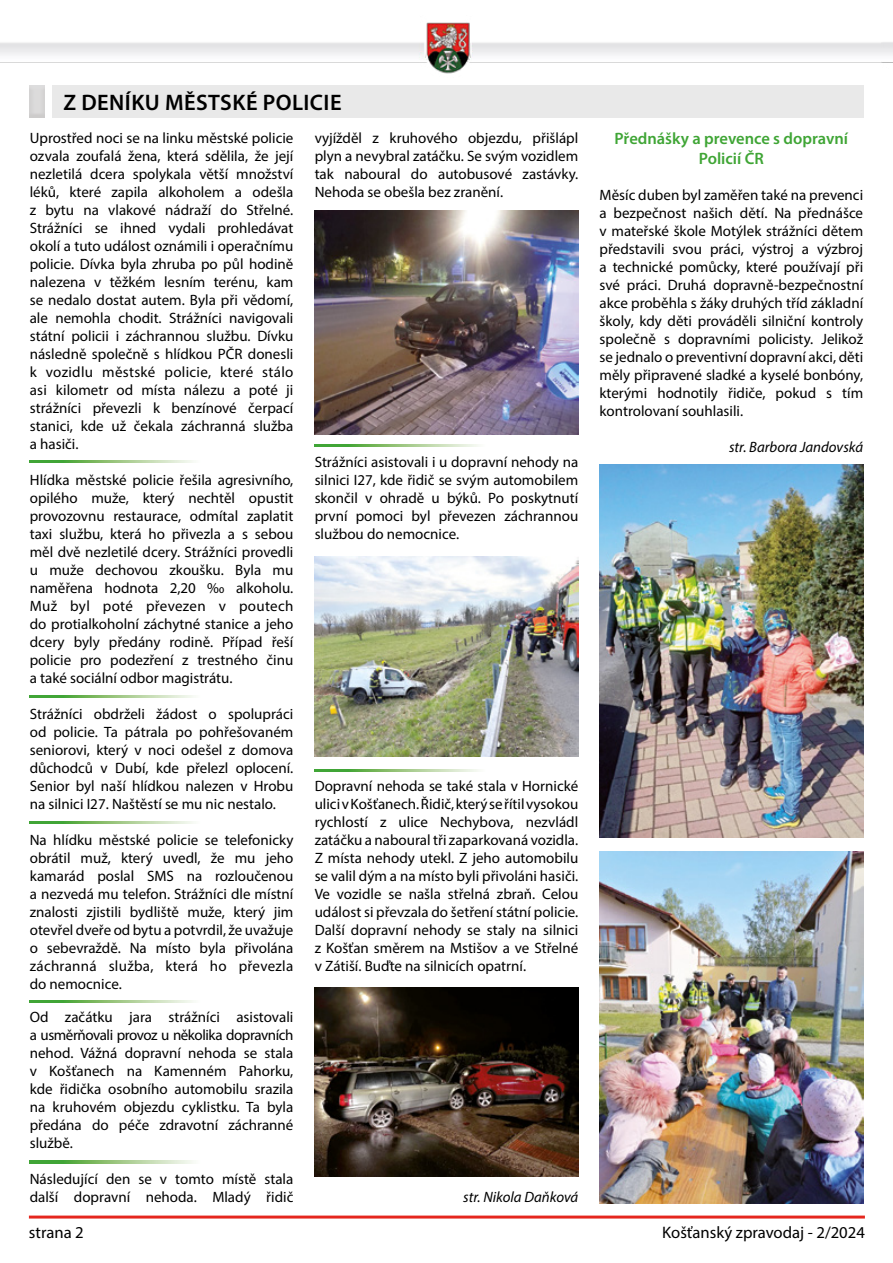
<style>
.page{position:relative;width:893px;height:1263px;background:#fff}
.page>*{position:absolute;margin:0;border:0;box-sizing:border-box;transform-origin:0 0}
.t1{font:600 22.5px "Myriad Pro";letter-spacing:.02em;color:#000}
.t2{font:16.65px "Myriad Pro";color:#000}
.t3{font:600 16.5px/19.8px "Myriad Pro";color:#3fa535;text-align:center}
.t4{font:15px/18px "Myriad Pro";color:#000;text-align:justify}
.t5{font:italic 15px "Myriad Pro";color:#000}
</style>
<div class="page">
<img style="left:0;top:22px;width:893px;height:1197px">
<hr style="left:29px;top:1215px;width:836px;height:3px;background:#e5271e">
<svg style="left:30px;top:461px;width:263px;height:2px"></svg>
<svg style="left:30px;top:695px;width:263px;height:3px"></svg>
<svg style="left:30px;top:821px;width:263px;height:3px"></svg>
<svg style="left:30px;top:1000px;width:263px;height:2px"></svg>
<svg style="left:30px;top:1161px;width:263px;height:2px"></svg>
<svg style="left:315px;top:445px;width:263px;height:2px"></svg>
<div style="left:52px;top:85px;width:811px;height:32px;background:#e9e9e9"></div>
<img style="left:30px;top:85px;width:15px;height:32px">
<img style="left:315px;top:988px;width:263px;height:188px">
<img style="left:315px;top:210px;width:263px;height:224px">
<img style="left:315px;top:556px;width:263px;height:200px">
<img style="left:599px;top:852px;width:264px;height:351px">
<img style="left:599px;top:465px;width:264px;height:372px">
<svg style="left:315px;top:769px;width:263px;height:3px"></svg>
<h1 class="t1" style="left:64px;top:88px;width:279px">Z DENÍKU MĚSTSKÉ POLICIE</h1>
<p class="t4" style="left:315px;top:129px;width:265px">vyjížděl z kruhového objezdu, přišlápl plyn a nevybral zatáčku. Se svým vozidlem tak naboural do autobusové zastávky.<br>Nehoda se obešla bez zranění.</p>
<p class="t4" style="left:30px;top:129px;width:265px">Uprostřed noci se na linku městské policie ozvala zoufalá žena, která sdělila, že její nezletilá dcera spolykala větší množství léků, které zapila alkoholem a odešla z bytu na vlakové nádraží do Střelné.<br>Strážníci se ihned vydali prohledávat okolí a tuto událost oznámili i operačnímu policie. Dívka byla zhruba po půl hodině nalezena v těžkém lesním terénu, kam se nedalo dostat autem. Byla při vědomí, ale nemohla chodit. Strážníci navigovali státní policii i záchrannou službu. Dívku následně společně s hlídkou PČR donesli k vozidlu městské policie, které stálo asi kilometr od místa nálezu a poté ji strážníci převezli k benzínové čerpací stanici, kde už čekala záchranná služba a hasiči.</p>
<p class="t4" style="left:30px;top:471px;width:265px">Hlídka městské policie řešila agresivního, opilého muže, který nechtěl opustit provozovnu restaurace, odmítal zaplatit taxi službu, která ho přivezla a s sebou měl dvě nezletilé dcery. Strážníci provedli u muže dechovou zkoušku. Byla mu naměřena hodnota 2,20 ‰ alkoholu.<br>Muž byl poté převezen v poutech do protialkoholní záchytné stanice a jeho dcery byly předány rodině. Případ řeší policie pro podezření z trestného činu a také sociální odbor magistrátu.</p>
<p class="t4" style="left:30px;top:705px;width:265px">Strážníci obdrželi žádost o spolupráci od policie. Ta pátrala po pohřešovaném seniorovi, který v noci odešel z domova důchodců v Dubí, kde přelezl oplocení.<br>Senior byl naší hlídkou nalezen v Hrobu na silnici I27. Naštěstí se mu nic nestalo.</p>
<p class="t4" style="left:30px;top:831px;width:265px">Na hlídku městské policie se telefonicky obrátil muž, který uvedl, že mu jeho kamarád poslal SMS na rozloučenou a nezvedá mu telefon. Strážníci dle místní znalosti zjistili bydliště muže, který jim otevřel dveře od bytu a potvrdil, že uvažuje o sebevraždě. Na místo byla přivolána záchranná služba, která ho převezla do nemocnice.</p>
<p class="t4" style="left:30px;top:1008px;width:265px">Od začátku jara strážníci asistovali a usměrňovali provoz u několika dopravních nehod. Vážná dopravní nehoda se stala v Košťanech na Kamenném Pahorku, kde řidička osobního automobilu srazila na kruhovém objezdu cyklistku. Ta byla předána do péče zdravotní záchranné službě.</p>
<p class="t4" style="left:30px;top:1170px;width:265px">Následující den se v tomto místě stala další dopravní nehoda. Mladý řidič</p>
<p class="t4" style="left:315px;top:453px;width:265px">Strážníci asistovali i u dopravní nehody na silnici I27, kde řidič se svým automobilem skončil v ohradě u býků. Po poskytnutí první pomoci byl převezen záchrannou službou do nemocnice.</p>
<p class="t4" style="left:315px;top:777px;width:265px">Dopravní nehoda se také stala v Hornické ulici v Košťanech. Řidič, který se řítil vysokou rychlostí z ulice Nechybova, nezvládl zatáčku a naboural tři zaparkovaná vozidla.<br>Z místa nehody utekl. Z jeho automobilu se valil dým a na místo byli přivoláni hasiči.<br>Ve vozidle se našla střelná zbraň. Celou událost si převzala do šetření státní policie.<br>Další dopravní nehody se staly na silnici z Košťan směrem na Mstišov a ve Střelné v Zátiší. Buďte na silnicích opatrní.</p>
<p class="t5" style="left:463px;top:1188px;width:117px">str. Nikola Daňková</p>
<p class="t3" style="left:615px;top:129px;width:235px">Přednášky a prevence s dopravní<br>Policií ČR</p>
<p class="t4" style="left:599px;top:186px;width:265px">Měsíc duben byl zaměřen také na prevenci a bezpečnost našich dětí. Na přednášce v mateřské škole Motýlek strážníci dětem představili svou práci, výstroj a výzbroj a technické pomůcky, které používají při své práci. Druhá dopravně-bezpečnostní akce proběhla s žáky druhých tříd základní školy, kdy děti prováděli silniční kontroly společně s dopravními policisty. Jelikož se jednalo o preventivní dopravní akci, děti měly připravené sladké a kyselé bonbóny, kterými hodnotily řidiče, pokud s tím kontrolovaní souhlasili.</p>
<p class="t5" style="left:729px;top:438px;width:136px">str. Barbora Jandovská</p>
<p class="t2" style="left:29px;top:1222px;width:56px">strana 2</p>
<p class="t2" style="left:662px;top:1222px;width:204px">Košťanský zpravodaj - 2/2024</p>
</div>
